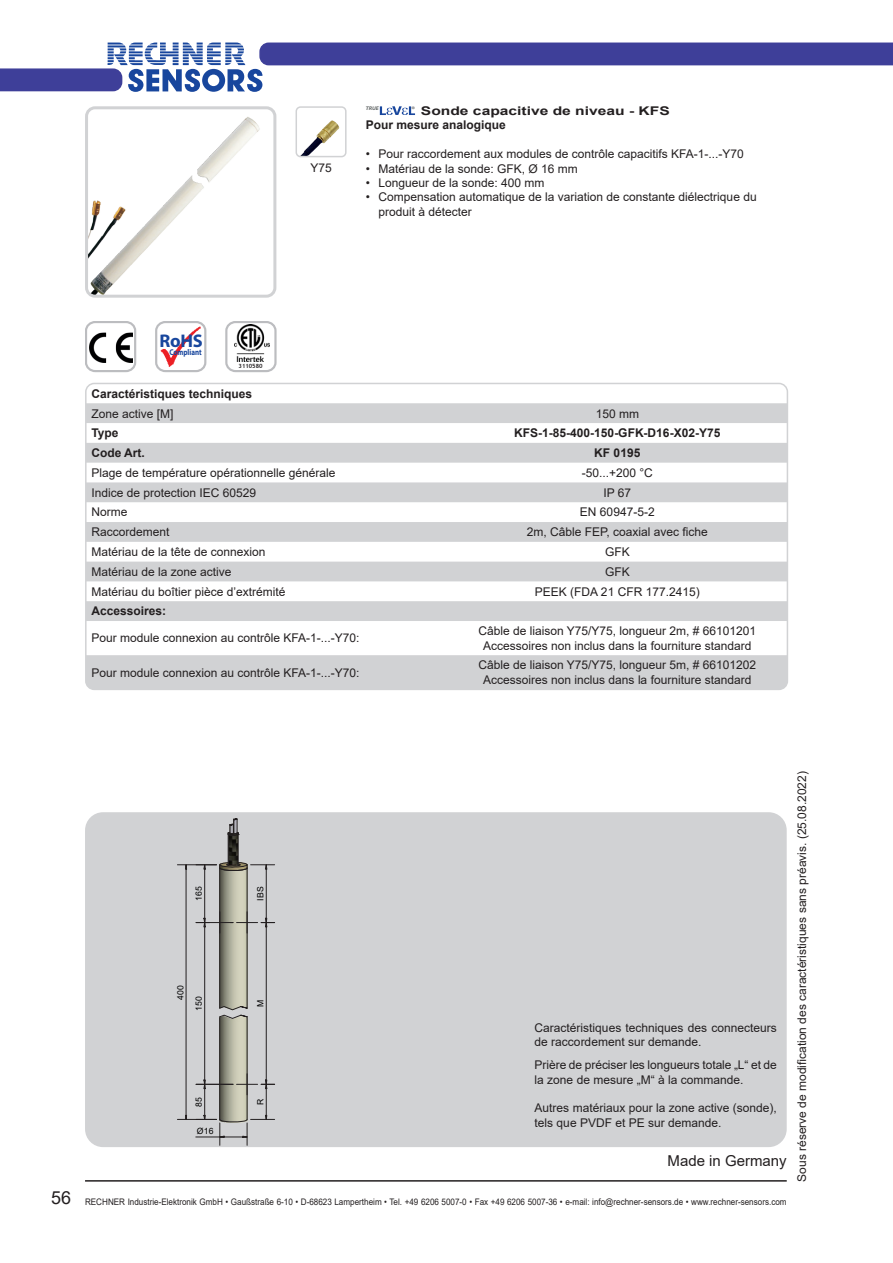
<style>
.page{position:relative;width:893px;height:1263px;background:#fff}
.page>*{position:absolute;margin:0;border:0;box-sizing:border-box;transform-origin:0 0}
.t1{font:700 18.3px "Myriad Pro";color:#18469d}
.t2{font:15px "Arial";color:#231f20}
.Textabschnitt{font:12px/14.4px "Arial";color:#231f20}
.Textabschnitt-2{font:700 12px/19.8px "Arial";color:#231f20}
.Text_neben_Foto{font:700 12px "Arial";color:#231f20;scale:1.3 1}
.Text_neben_Foto-2{font:700 12px "Arial";color:#231f20}
.Text_unter_Foto{font:12px "Arial";color:#231f20}
.t3{font:9px "Arial";color:#231f20;scale:.9 1}
.t4{font:8.7px "Arial";letter-spacing:.005em;color:#000}
.t5{font:700 8.4px "Myriad Pro";color:#18469d;scale:.82 1}
.t6{font:7.95px "Myriad Pro";color:#4f5152;scale:1.08 1}
.t7{font:700 5.85px "Trebuchet MS";color:#231f20}
.t8{font:italic 700 5.4px "Myriad Pro";color:#656969;scale:1.08 1}
.s1{font-weight:400}
.s2{font-size:18px}
</style>
<div class="page">
<svg style="left:0;top:43px;width:893px;height:49px"></svg>
<hr style="left:85px;top:1180px;width:702px;height:1px;background:#231f20">
<div style="left:85px;top:812px;width:702px;height:335px;background:#d1d2d4;border-radius:18px"></div>
<img style="left:89px;top:110px;width:183px;height:184px">
<div style="left:85px;top:106px;width:191px;height:192px;border:3px solid #d1d2d4;border-radius:9px"></div>
<svg style="left:380px;top:106px;width:35px;height:9px"></svg>
<img style="left:296px;top:120px;width:44px;height:37px">
<div style="left:296px;top:106px;width:51px;height:51px;border:2px solid #d1d2d4;border-radius:4px"></div>
<div style="left:85px;top:321px;width:51px;height:51px;border:2px solid #bcbdc0;border-radius:9px"></div>
<img style="left:90px;top:332px;width:42px;height:31px">
<div style="left:155px;top:321px;width:51px;height:51px;border:2px solid #bcbdc0;border-radius:9px"></div>
<img style="left:160px;top:327px;width:40px;height:40px">
<div style="left:225px;top:321px;width:51px;height:51px;border:2px solid #bcbdc0;border-radius:9px"></div>
<img style="left:234px;top:325px;width:36px;height:37px">
<img style="left:221px;top:834px;width:26px;height:240px">
<hr style="left:220px;top:1017px;width:1px;height:102px;background:#231f20">
<hr style="left:247px;top:1017px;width:1px;height:102px;background:#231f20">
<hr style="left:247px;top:868px;width:1px;height:140px;background:#231f20">
<hr style="left:220px;top:868px;width:1px;height:140px;background:#231f20">
<svg style="left:227px;top:818px;width:12px;height:18px"></svg>
<hr style="left:238px;top:834px;width:1px;height:31px;background:#231f20">
<hr style="left:228px;top:834px;width:1px;height:31px;background:#231f20">
<svg style="left:219px;top:1006px;width:29px;height:13px"></svg>
<hr style="left:266px;top:869px;width:1px;height:49px;background:#231f20">
<hr style="left:204px;top:869px;width:1px;height:49px;background:#231f20">
<svg style="left:196px;top:861px;width:79px;height:10px"></svg>
<hr style="left:186px;top:869px;width:1px;height:246px;background:#231f20">
<hr style="left:177px;top:1119px;width:40px;height:1px;background:#231f20">
<hr style="left:177px;top:864px;width:40px;height:1px;background:#231f20">
<hr style="left:266px;top:927px;width:1px;height:153px;background:#231f20">
<svg style="left:196px;top:1074px;width:79px;height:71px"></svg>
<hr style="left:204px;top:927px;width:1px;height:153px;background:#231f20">
<hr style="left:196px;top:1084px;width:37px;height:1px;background:#231f20">
<svg style="left:196px;top:912px;width:79px;height:21px"></svg>
<svg style="left:88px;top:403px;width:699px;height:286px;fill:#d1d2d4"></svg>
<div style="left:85px;top:383px;width:703px;height:307px;border:2px solid #d1d2d4;border-radius:9px"></div>
<p class="Text_unter_Foto" style="left:310px;top:160px;width:23px">Y75</p>
<p class="Text_neben_Foto" style="left:421px;top:102px;width:193px">Sonde capacitive de niveau - KFS</p>
<p class="Text_neben_Foto-2" style="left:366px;top:117px;width:142px">Pour mesure analogique</p>
<p class="Textabschnitt" style="left:366px;top:147px;width:380px">• Pour raccordement aux modules de contrôle capacitifs KFA-1-...-Y70</p>
<p class="Textabschnitt" style="left:366px;top:161px;width:214px">• Matériau de la sonde: GFK, Ø 16 mm</p>
<p class="Textabschnitt" style="left:366px;top:176px;width:180px">• Longueur de la sonde: 400 mm</p>
<p class="Textabschnitt" style="left:366px;top:190px;width:392px">• Compensation automatique de la variation de constante diélectrique du</p>
<p class="Textabschnitt" style="left:378px;top:204px;width:95px">produit à détecter</p>
<p class="t8" style="left:366px;top:105px;width:14px">TRUE</p>
<p class="t6" style="left:411px;top:104px;width:5px">®</p>
<p class="t1" style="left:160px;top:329px;width:45px">RoHS</p>
<p class="t5" style="left:169px;top:346px;width:41px">Compliant</p>
<p class="t7" style="left:239px;top:362px;width:25px">3110580</p>
<p class="Textabschnitt-2" style="left:91px;top:384px;width:162px">Caractéristiques techniques<br><span class="s1">Zone active [M]</span></p>
<p class="Textabschnitt" style="left:596px;top:406px;width:45px">150 mm</p>
<p class="Textabschnitt-2" style="left:91px;top:423px;width:29px">Type</p>
<p class="Textabschnitt-2" style="left:514px;top:423px;width:208px">KFS-1-85-400-150-GFK-D16-X02-Y75</p>
<p class="Textabschnitt-2" style="left:91px;top:443px;width:55px">Code Art.</p>
<p class="Textabschnitt-2" style="left:594px;top:443px;width:48px">KF 0195</p>
<p class="Textabschnitt" style="left:91px;top:465px;width:246px">Plage de température opérationnelle générale</p>
<p class="Textabschnitt" style="left:582px;top:465px;width:73px">-50...+200 °C</p>
<p class="Textabschnitt" style="left:91px;top:485px;width:166px">Indice de protection IEC 60529</p>
<p class="Textabschnitt" style="left:603px;top:485px;width:29px">IP 67</p>
<p class="Textabschnitt" style="left:91px;top:505px;width:37px">Norme</p>
<p class="Textabschnitt" style="left:580px;top:505px;width:76px">EN 60947-5-2</p>
<p class="Textabschnitt" style="left:91px;top:525px;width:80px">Raccordement</p>
<p class="Textabschnitt" style="left:527px;top:525px;width:183px">2m, Câble FEP, coaxial avec fiche</p>
<p class="Textabschnitt" style="left:91px;top:545px;width:176px">Matériau de la tête de connexion</p>
<p class="Textabschnitt" style="left:605px;top:545px;width:26px">GFK</p>
<p class="Textabschnitt" style="left:91px;top:564px;width:142px">Matériau de la zone active</p>
<p class="Textabschnitt" style="left:605px;top:564px;width:26px">GFK</p>
<p class="Textabschnitt" style="left:91px;top:584px;width:196px">Matériau du boîtier pièce d’extrémité</p>
<p class="Textabschnitt" style="left:535px;top:584px;width:166px">PEEK (FDA 21 CFR 177.2415)</p>
<p class="Textabschnitt-2" style="left:91px;top:601px;width:76px">Accessoires:</p>
<p class="Textabschnitt" style="left:91px;top:631px;width:270px">Pour module connexion au contrôle KFA-1-...-Y70:</p>
<p class="Textabschnitt" style="left:478px;top:624px;width:279px;text-align:center">Câble de liaison Y75/Y75, longueur 2m, # 66101201<br>Accessoires non inclus dans la fourniture standard</p>
<p class="Textabschnitt" style="left:91px;top:665px;width:270px">Pour module connexion au contrôle KFA-1-...-Y70:</p>
<p class="Textabschnitt" style="left:478px;top:658px;width:279px;text-align:center">Câble de liaison Y75/Y75, longueur 5m, # 66101202<br>Accessoires non inclus dans la fourniture standard</p>
<p class="t4" style="left:193px;top:901px;width:16px;rotate:-90deg">165</p>
<p class="t4" style="left:174px;top:999px;width:16px;rotate:-90deg">400</p>
<p class="t4" style="left:193px;top:1011px;width:16px;rotate:-90deg">150</p>
<p class="t4" style="left:254px;top:901px;width:16px;rotate:-90deg">IBS</p>
<p class="t4" style="left:254px;top:1007px;width:9px;rotate:-90deg">M</p>
<p class="t4" style="left:193px;top:1107px;width:11px;rotate:-90deg">85</p>
<p class="t4" style="left:254px;top:1105px;width:8px;rotate:-90deg">R</p>
<p class="t4" style="left:197px;top:1125px;width:18px">Ø16</p>
<p class="Textabschnitt" style="left:535px;top:1020px;width:244px">Caractéristiques techniques des connecteurs de raccordement sur demande.</p>
<p class="Textabschnitt" style="left:535px;top:1058px;width:244px">Prière de préciser les longueurs totale „L“ et de la zone de mesure „M“ à la commande.</p>
<p class="Textabschnitt" style="left:535px;top:1101px;width:244px">Autres matériaux pour la zone active (sonde), tels que PVDF et PE sur demande.</p>
<p class="t2" style="left:667px;top:1150px;width:121px">Made in Germany</p>
<p class="t3" style="left:51px;top:1195px;width:819px"><span class="s2">56</span> RECHNER Industrie-Elektronik GmbH • Gaußstraße 6-10 • D-68623 Lampertheim • Tel. +49 6206 5007-0 • Fax +49 6206 5007-36 • e-mail: info@rechner-sensors.de • www.rechner-sensors.com</p>
<p class="Textabschnitt" style="left:795px;top:1181px;width:412px;rotate:-90deg">Sous réserve de modification des caractéristiques sans préavis. (25.08.2022)</p>
</div>
